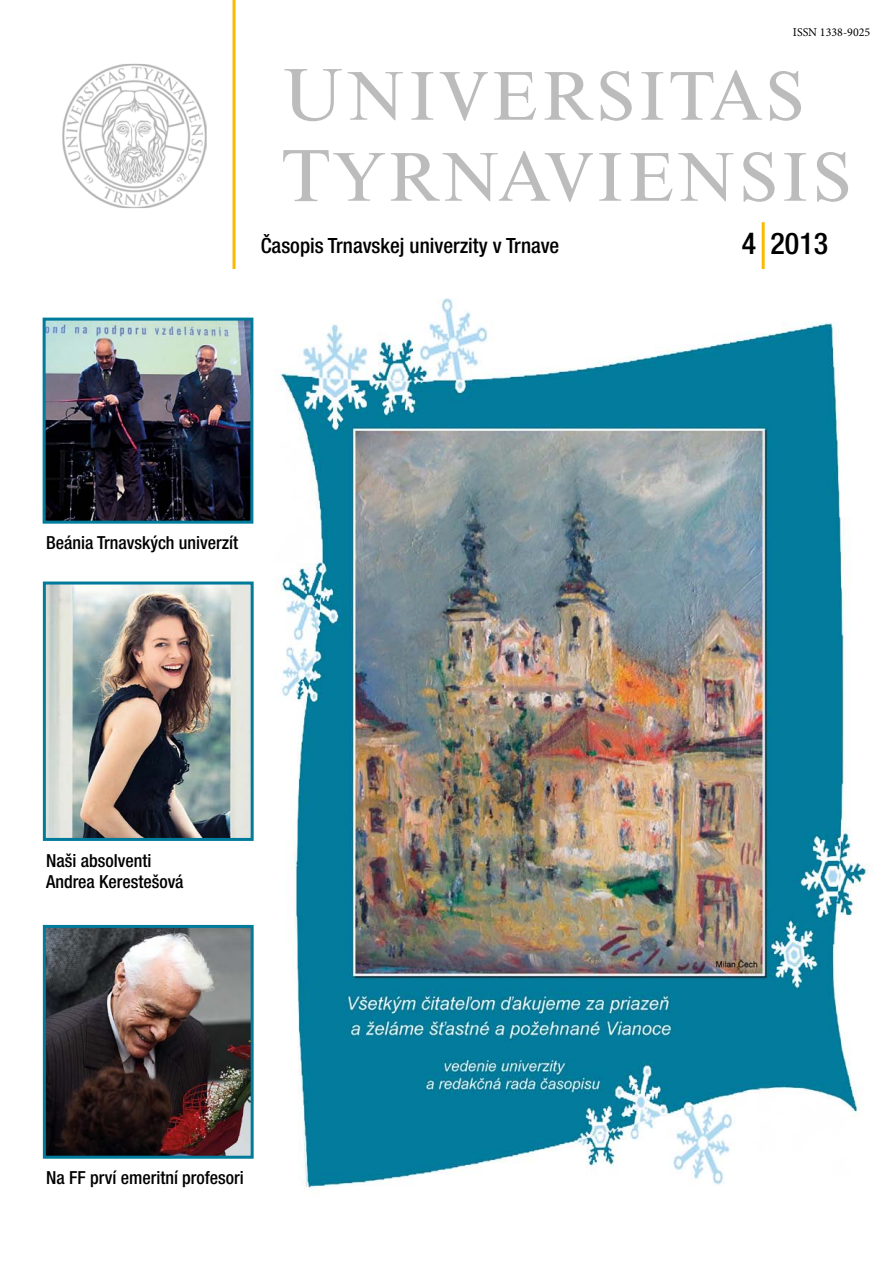
<style>
.page{position:relative;width:893px;height:1263px;background:#fff}
.page>*{position:absolute;margin:0;border:0;box-sizing:border-box;transform-origin:0 0}
.t1{font:63px/81px "Nimbus Roman No 9 DCDOT";letter-spacing:.065em;color:#bcbcbc}
.t2{font:500 condensed 30px "Helvetica Neue LT Pro";color:#000}
.t3{font:500 condensed 21px "Helvetica Neue LT Pro";color:#000}
.t4{font:500 condensed 18px/21.6px "Helvetica Neue LT Pro";color:#000}
.t5{font:12px "Minion Pro";color:#000}
.s1{font-size:67.5px}
</style>
<div class="page">
<img style="left:240px;top:298px;width:632px;height:891px">
<hr style="left:233px;top:0;width:3px;height:269px;background:#fbba00">
<hr style="left:762px;top:222px;width:3px;height:47px;background:#fbba00">
<img style="left:62px;top:64px;width:145px;height:144px">
<img style="left:47px;top:322px;width:202px;height:198px">
<div style="left:43px;top:318px;width:210px;height:206px;border:3px solid #007b9b"></div>
<img style="left:47px;top:585px;width:203px;height:252px">
<div style="left:43px;top:581px;width:211px;height:260px;border:3px solid #007b9b"></div>
<img style="left:47px;top:929px;width:203px;height:226px">
<div style="left:43px;top:925px;width:211px;height:234px;border:3px solid #007b9c"></div>
<p class="t5" style="left:793px;top:24px;width:79px">ISSN 1338-9025</p>
<h1 class="t1" style="left:282px;top:57px;width:570px"><span class="s1">U</span>NIVERSITAS<br><span class="s1">T</span>YRNAVIENSIS</h1>
<p class="t3" style="left:261px;top:233px;width:300px">Časopis Trnavskej univerzity v Trnave</p>
<h2 class="t2" style="left:742px;top:226px;width:88px">4 2013</h2>
<p class="t4" style="left:46px;top:532px;width:194px">Beánia Trnavských univerzít</p>
<p class="t4" style="left:46px;top:849px;width:139px">Naši absolventi<br>Andrea Kerestešová</p>
<p class="t4" style="left:46px;top:1167px;width:199px">Na FF prví emeritní profesori</p>
</div>
